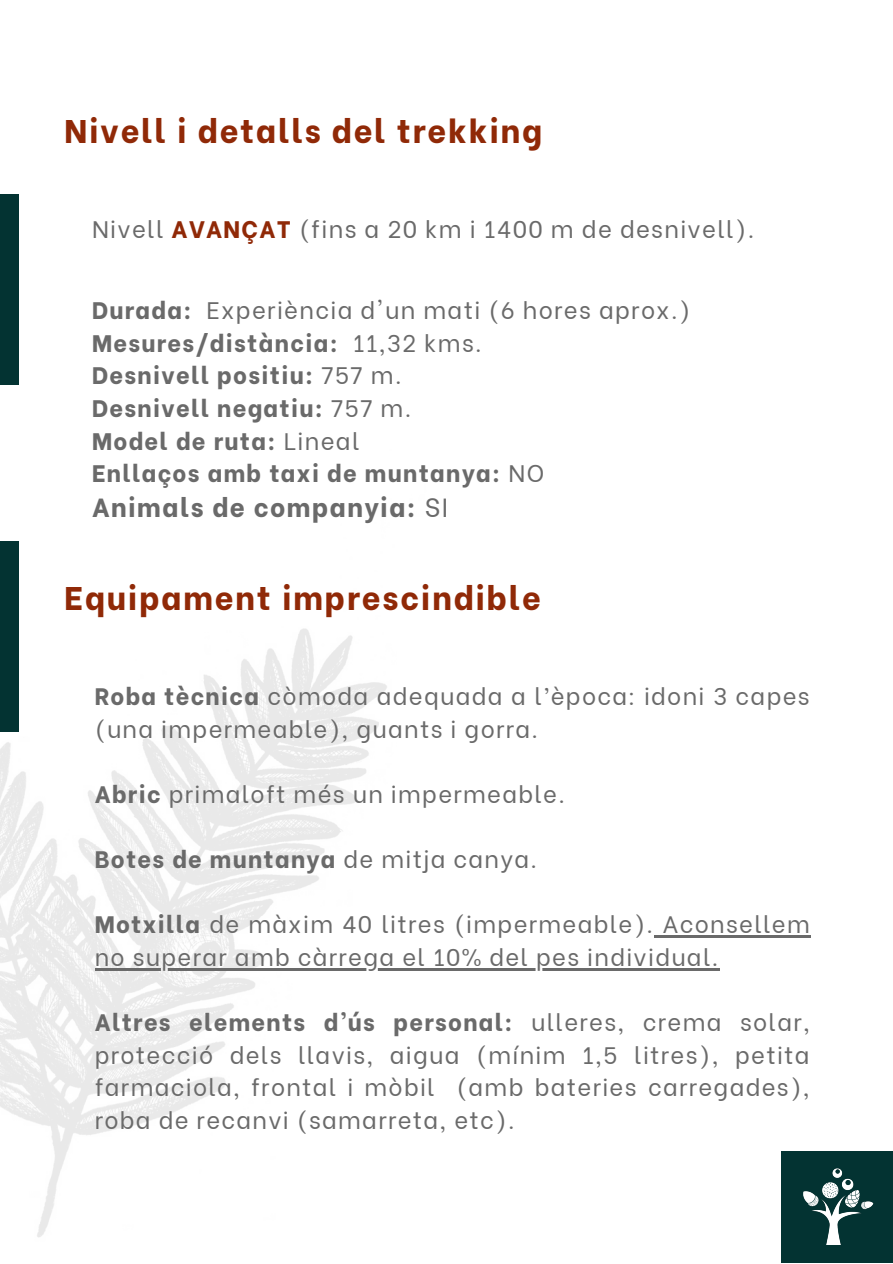
<style>
.page{position:relative;width:893px;height:1264px;background:#fff}
.page>*{position:absolute;margin:0;border:0;box-sizing:border-box;transform-origin:0 0}
.t1{font:800 32.7px "Be Vietnam";letter-spacing:.055em;color:#902907}
.t2{font:800 26.1px "Be Vietnam";letter-spacing:.055em;color:#6a6a6a}
.t3{font:800 23.85px/32.5px "Be Vietnam";letter-spacing:.055em;color:#6a6a6a}
.t4{font:23.85px "Be Vietnam";letter-spacing:.055em;color:#6a6a6a}
.t5{font:23.7px/32.5px "Be Vietnam";letter-spacing:.055em;color:#6a6a6a}
.t6{font:800 23.7px "Be Vietnam";letter-spacing:.055em;color:#6a6a6a}
.s1{font-weight:800;color:#902907}
.s2{font-weight:400}
.s3{font-weight:800}
</style>
<div class="page">
<img style="left:0;top:541px;width:426px;height:696px">
<div style="left:0;top:194px;width:18px;height:190px;background:#033332"></div>
<div style="left:0;top:541px;width:18px;height:191px;background:#033332"></div>
<div style="left:781px;top:1151px;width:111px;height:111px;background:#033332"></div>
<img style="left:803px;top:1168px;width:71px;height:76px">
<hr style="left:654px;top:935px;width:157px;height:2px;background:#6a6a6a">
<hr style="left:95px;top:968px;width:624px;height:2px;background:#6a6a6a">
<h1 class="t1" style="left:65px;top:104px;width:479px">Nivell i detalls del trekking</h1>
<p class="t4" style="left:92px;top:209px;width:664px">Nivell <span class="s1">AVANÇAT</span> (fins a 20 km i 1400 m de desnivell).</p>
<p class="t3" style="left:92px;top:292px;width:600px">Durada: <span class="s2">Experiència d'un mati (6 hores aprox.)<br></span>Mesures/distància: <span class="s2">11,32 kms.<br></span>Desnivell positiu: <span class="s2">757 m.<br></span>Desnivell negatiu: <span class="s2">757 m.<br></span>Model de ruta: <span class="s2">Lineal<br></span>Enllaços amb taxi de muntanya: <span class="s2">NO</span></p>
<p class="t2" style="left:92px;top:486px;width:358px">Animals de companyia: <span class="s2">SI</span></p>
<h1 class="t1" style="left:65px;top:570px;width:477px">Equipament imprescindible</h1>
<p class="t5" style="left:95px;top:677px;width:716px"><span class="s3">Roba tècnica</span> còmoda adequada a l’època: idoni 3 capes (una impermeable), guants i gorra.</p>
<p class="t5" style="left:95px;top:775px;width:471px"><span class="s3">Abric</span> primaloft més un impermeable.</p>
<p class="t6" style="left:95px;top:839px;width:444px">Botes de muntanya <span class="s2">de mitja canya.</span></p>
<p class="t5" style="left:95px;top:905px;width:716px"><span class="s3">Motxilla</span> de màxim 40 litres (impermeable). Aconsellem no superar amb càrrega el 10% del pes individual.</p>
<p class="t5" style="left:95px;top:1003px;width:716px;text-align:justify"><span class="s3">Altres elements d’ús personal:</span> ulleres, crema solar, protecció dels llavis, aigua (mínim 1,5 litres), petita farmaciola, frontal i mòbil (amb bateries carregades), roba de recanvi (samarreta, etc).</p>
</div>
